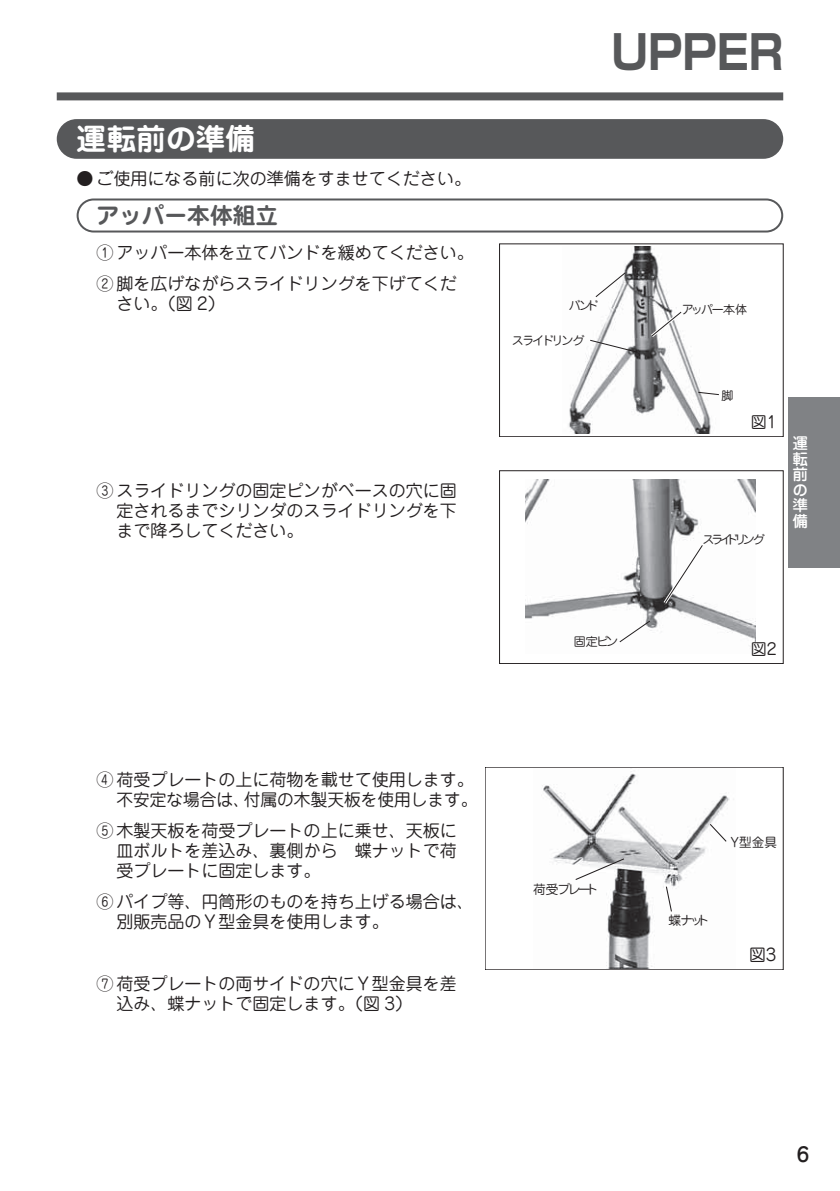
<style>
.page{position:relative;width:840px;height:1191px;background:#fff}
.page>*{position:absolute;margin:0;border:0;box-sizing:border-box;transform-origin:0 0}
.t1{font:700 46.8px "Shin Go Pro";color:#57585a;scale:.9 1}
.t2{font:700 29.8px "Jun 501 Pro";color:#fff}
.t3{font:700 22.6px "Jun 501 Pro";color:#57585a}
.t4{font:500 19.8px "Jun 34 Pro";color:#231f20}
.t5{font:17px/19.8px "Jun 201 Pro";color:#231f20}
.t6{font:16.8px "Jun 201 Pro";color:#231f20}
.t7{font:16px "Jun 201 Pro";color:#231f20}
.t8{font:500 15.6px/15.6px "Jun 34 Pro";color:#fff;text-align:justify}
.t9{font:12.6px "Jun 201 Pro";letter-spacing:-.07em;color:#231f20}
.t10{font:12px "Jun 201 Pro";letter-spacing:-.175em;color:#231f20}
.t11{font:12px "Jun 201 Pro";letter-spacing:-.155em;color:#231f20}
.t12{font:12px "Jun 201 Pro";letter-spacing:-.285em;color:#231f20}
</style>
<div class="page">
<div style="left:57px;top:92px;width:725px;height:8px;background:#57585a"></div>
<div style="left:57px;top:119px;width:725px;height:40px;background:#57585a;border-radius:20px"></div>
<div style="left:77px;top:198px;width:705px;height:34px;border:2px solid #57585a;border-radius:16px"></div>
<img style="left:568px;top:246px;width:143px;height:188px">
<div style="left:499px;top:244px;width:283px;height:193px;border:1px solid #231f20"></div>
<svg style="left:588px;top:271px;width:131px;height:125px"></svg>
<img style="left:525px;top:480px;width:230px;height:167px">
<svg style="left:618px;top:619px;width:32px;height:24px"></svg>
<svg style="left:660px;top:541px;width:46px;height:66px"></svg>
<img style="left:542px;top:768px;width:188px;height:200px">
<svg style="left:574px;top:822px;width:153px;height:90px"></svg>
<div style="left:788px;top:397px;width:51px;height:170px;background:#808285"></div>
<h2 class="t2" style="left:77px;top:115px;width:180px">運転前の準備</h2>
<p class="t5" style="left:77px;top:167px;width:396px">● ご使用になる前に次の準備をすませてください。</p>
<h3 class="t3" style="left:96px;top:198px;width:183px">アッパー本体組立</h3>
<p class="t5" style="left:96px;top:235px;width:379px;line-height:31.2px">① アッパー本体を立てバンドを緩めてください。<br>② 脚を広げながらスライドリングを下げてくだ</p>
<p class="t5" style="left:116px;top:292px;width:110px">さい。（図 2）</p>
<p class="t5" style="left:116px;top:479px;width:342px;text-align:justify;text-indent:-20px">③ スライドリングの固定ピンがベースの穴に固定されるまでシリンダのスライドリングを下まで降ろしてください。</p>
<h1 class="t1" style="left:611px;top:15px;width:192px">UPPER</h1>
<p class="t10" style="left:568px;top:296px;width:31px">バンド</p>
<p class="t10" style="left:681px;top:299px;width:67px">アッパー本体</p>
<p class="t11" style="left:511px;top:330px;width:74px">スライドリング</p>
<p class="t10" style="left:721px;top:386px;width:13px">脚</p>
<p class="t7" style="left:750px;top:409px;width:28px">図1</p>
<p class="t12" style="left:702px;top:530px;width:64px">スライドリング</p>
<p class="t8" style="left:792px;top:434px;width:17px">運転前の準備</p>
<p class="t10" style="left:573px;top:632px;width:46px">固定ピン</p>
<p class="t7" style="left:750px;top:636px;width:28px">図2</p>
<p class="t5" style="left:96px;top:768px;width:382px;text-align:right">④ 荷受プレートの上に荷物を載せて使用します。不安定な場合は、付属の木製天板を使用します。</p>
<p class="t5" style="left:116px;top:819px;width:342px;text-align:justify;text-indent:-20px">⑤ 木製天板を荷受プレートの上に乗せ、天板に皿ボルトを差込み、裏側から　蝶ナットで荷受プレートに固定します。</p>
<p class="t5" style="left:116px;top:890px;width:359px;text-indent:-20px">⑥ パイプ等、円筒形のものを持ち上げる場合は、別販売品のＹ型金具を使用します。</p>
<p class="t5" style="left:116px;top:972px;width:342px;text-indent:-20px">⑦ 荷受プレートの両サイドの穴にＹ型金具を差込み、蝶ナットで固定します。（図 3）</p>
<p class="t9" style="left:533px;top:879px;width:67px">荷受プレート</p>
<p class="t9" style="left:730px;top:832px;width:48px">Y型金具</p>
<p class="t9" style="left:668px;top:910px;width:43px">蝶ナット</p>
<p class="t6" style="left:748px;top:941px;width:29px">図3</p>
<p class="t4" style="left:796px;top:1138px;width:14px">6</p>
</div>
